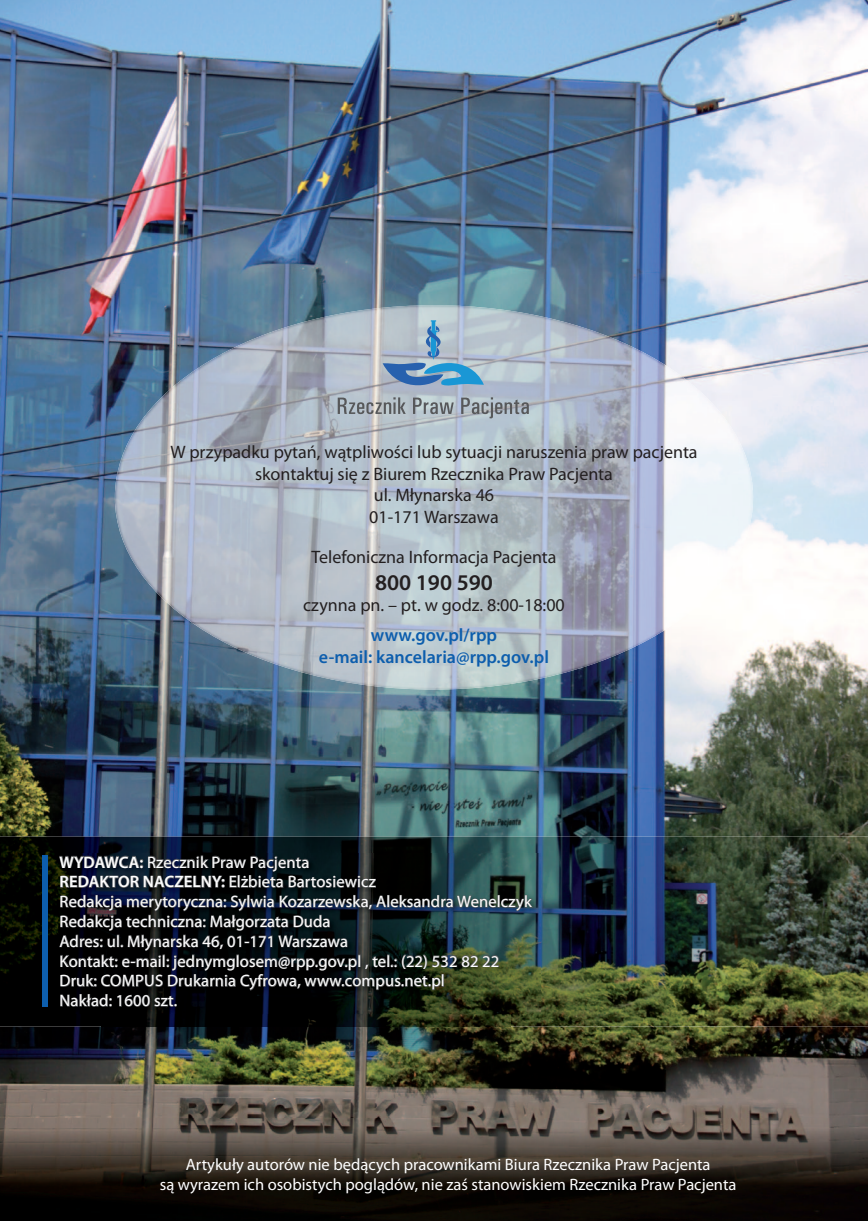
<style>
.page{position:relative;width:868px;height:1221px;background:#fff}
.page>*{position:absolute;margin:0;border:0;box-sizing:border-box;transform-origin:0 0}
.t1{font:600 22.5px "Myriad Pro";color:#231f20}
.t2{font:18px/21.6px "Myriad Pro";color:#231f20;text-align:center}
.t3{font:600 18px/21.6px "Myriad Pro";color:#0d5ead;text-align:center}
.t4{font:16.5px/19.8px "Myriad Pro";letter-spacing:.01em;color:#fff;text-align:center}
.s1{font-weight:600}
</style>
<div class="page">
<img style="left:0;top:0;width:867px;height:1220px">
<img style="left:220px;top:305px;width:374px;height:337px">
<img style="left:593px;top:331px;width:54px;height:333px">
<img style="left:115px;top:354px;width:106px;height:286px">
<img style="left:646px;top:354px;width:107px;height:287px">
<img style="left:222px;top:641px;width:372px;height:48px">
<svg style="left:337px;top:320px;width:191px;height:98px;background:#a5b5c4"></svg>
<img style="left:0;top:836px;width:102px;height:190px">
<img style="left:102px;top:836px;width:765px;height:47px">
<img style="left:511px;top:883px;width:356px;height:143px">
<img style="left:102px;top:1013px;width:409px;height:13px">
<img style="left:58px;top:853px;width:482px;height:160px">
<svg style="left:59px;top:846px;width:474px;height:161px;background:#1b2526"></svg>
<div style="left:43px;top:855px;width:5px;height:151px;background:#0d5ead"></div>
<p class="t2" style="left:170px;top:441px;width:528px">W przypadku pytań, wątpliwości lub sytuacji naruszenia praw pacjenta skontaktuj się z Biurem Rzecznika Praw Pacjenta<br>ul. Młynarska 46<br>01-171 Warszawa</p>
<p class="t2" style="left:311px;top:546px;width:247px">Telefoniczna Informacja Pacjenta</p>
<h1 class="t1" style="left:375px;top:569px;width:119px">800 190 590</h1>
<p class="t2" style="left:303px;top:594px;width:263px">czynna pn. – pt. w godz. 8:00-18:00</p>
<p class="t3" style="left:319px;top:624px;width:231px">www.gov.pl/rpp<br>e-mail: kancelaria@rpp.gov.pl</p>
<p class="t4" style="left:60px;top:852px;width:473px;text-align:left"><span class="s1">WYDAWCA:</span> Rzecznik Praw Pacjenta<br><span class="s1">REDAKTOR NACZELNY:</span> Elżbieta Bartosiewicz<br>Redakcja merytoryczna: Sylwia Kozarzewska, Aleksandra Wenelczyk Redakcja techniczna: Małgorzata Duda<br>Adres: ul. Młynarska 46, 01-171 Warszawa<br>Kontakt: e-mail: jednymglosem@rpp.gov.pl , tel.: (22) 532 82 22<br>Druk: COMPUS Drukarnia Cyfrowa, www.compus.net.pl<br>Nakład: 1600 szt.</p>
<p class="t4" style="left:160px;top:1155px;width:578px">Artykuły autorów nie będących pracownikami Biura Rzecznika Praw Pacjenta<br>są wyrazem ich osobistych poglądów, nie zaś stanowiskiem Rzecznika Praw Pacjenta</p>
</div>
